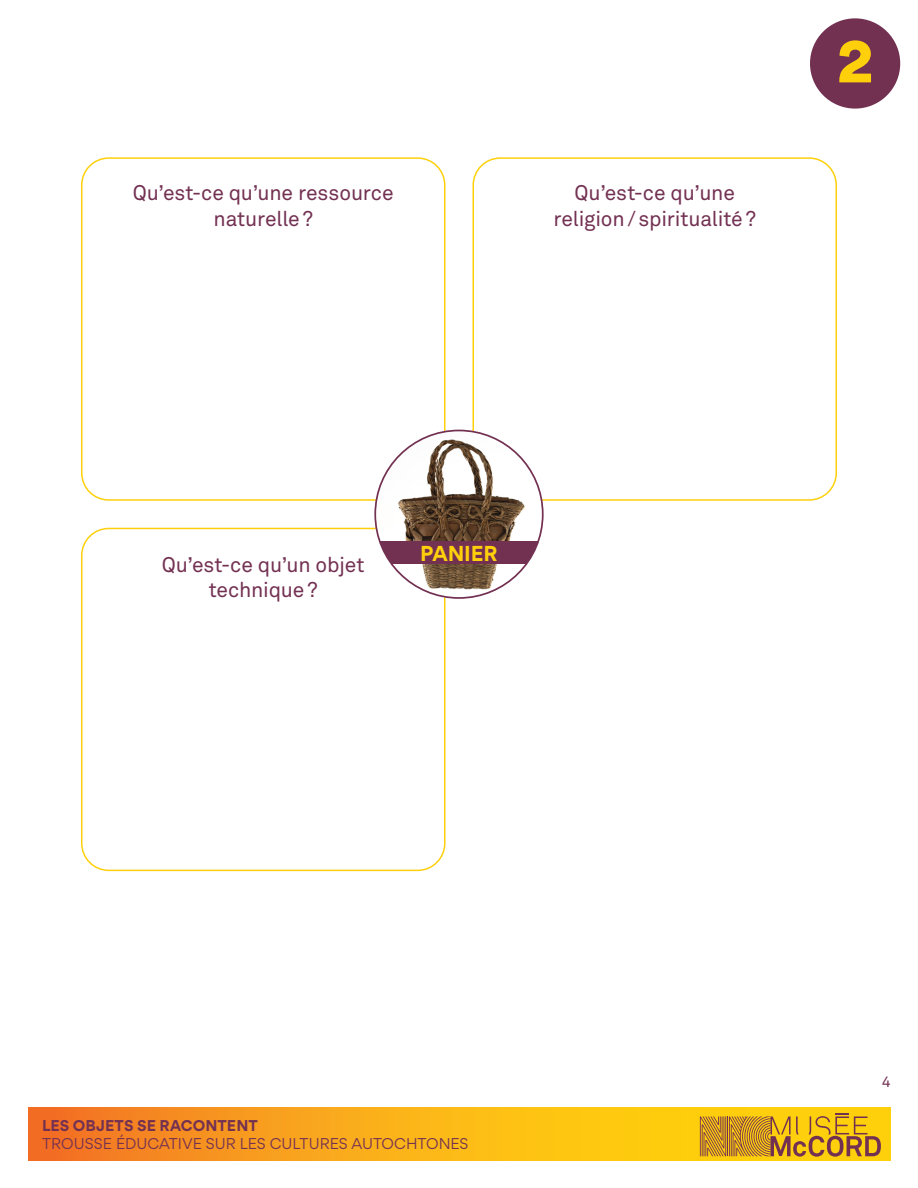
<style>
.page{position:relative;width:918px;height:1188px;background:#fff}
.page>*{position:absolute;margin:0;border:0;box-sizing:border-box;transform-origin:0 0}
.Consigne{font:900 56.7px "Gordita";color:#fed00b}
.Consigne-2{font:21px/25.2px "Akkurat";letter-spacing:-.005em;color:#733152;text-align:center}
.Titre_1{font:700 20.7px "Gordita";letter-spacing:-.005em;color:#fed00b}
.t1{font:15px "Gordita";color:#733152}
.t2{font:700 15px "Gordita";letter-spacing:.005em;color:#733152}
.t3{font:15px "Akkurat";color:#733152}
</style>
<div class="page">
<div style="left:810px;top:18px;width:90px;height:91px;background:#733152;border-radius:50%"></div>
<svg style="left:28px;top:1107px;width:862px;height:54px;background:#faaa18"></svg>
<svg style="left:700px;top:1113px;width:181px;height:44px;background:#d09a22"></svg>
<div style="left:472px;top:157px;width:365px;height:344px;border:2px solid #fed00b;border-radius:27px"></div>
<div style="left:81px;top:157px;width:365px;height:344px;border:2px solid #fed00b;border-radius:27px"></div>
<div style="left:81px;top:528px;width:365px;height:343px;border:2px solid #fed00b;border-radius:27px"></div>
<img style="left:375px;top:430px;width:168px;height:169px;border-radius:84px">
<div style="left:375px;top:542px;width:168px;height:22px;background:#733152"></div>
<p class="Consigne-2" style="left:133px;top:181px;width:262px">Qu’est-ce qu’une ressource naturelle?</p>
<p class="Consigne-2" style="left:553px;top:181px;width:204px">Qu’est-ce qu’une religion/spiritualité?</p>
<p class="Consigne" style="left:837px;top:18px;width:38px">2</p>
<p class="Consigne-2" style="left:162px;top:552px;width:204px">Qu’est-ce qu’un objet technique?</p>
<p class="Titre_1" style="left:420px;top:538px;width:79px">PANIER</p>
<p class="t2" style="left:42px;top:1115px;width:217px">LES OBJETS SE RACONTENT</p>
<p class="t1" style="left:42px;top:1133px;width:428px">TROUSSE ÉDUCATIVE SUR LES CULTURES AUTOCHTONES</p>
<p class="t3" style="left:882px;top:1073px;width:10px">4</p>
</div>
